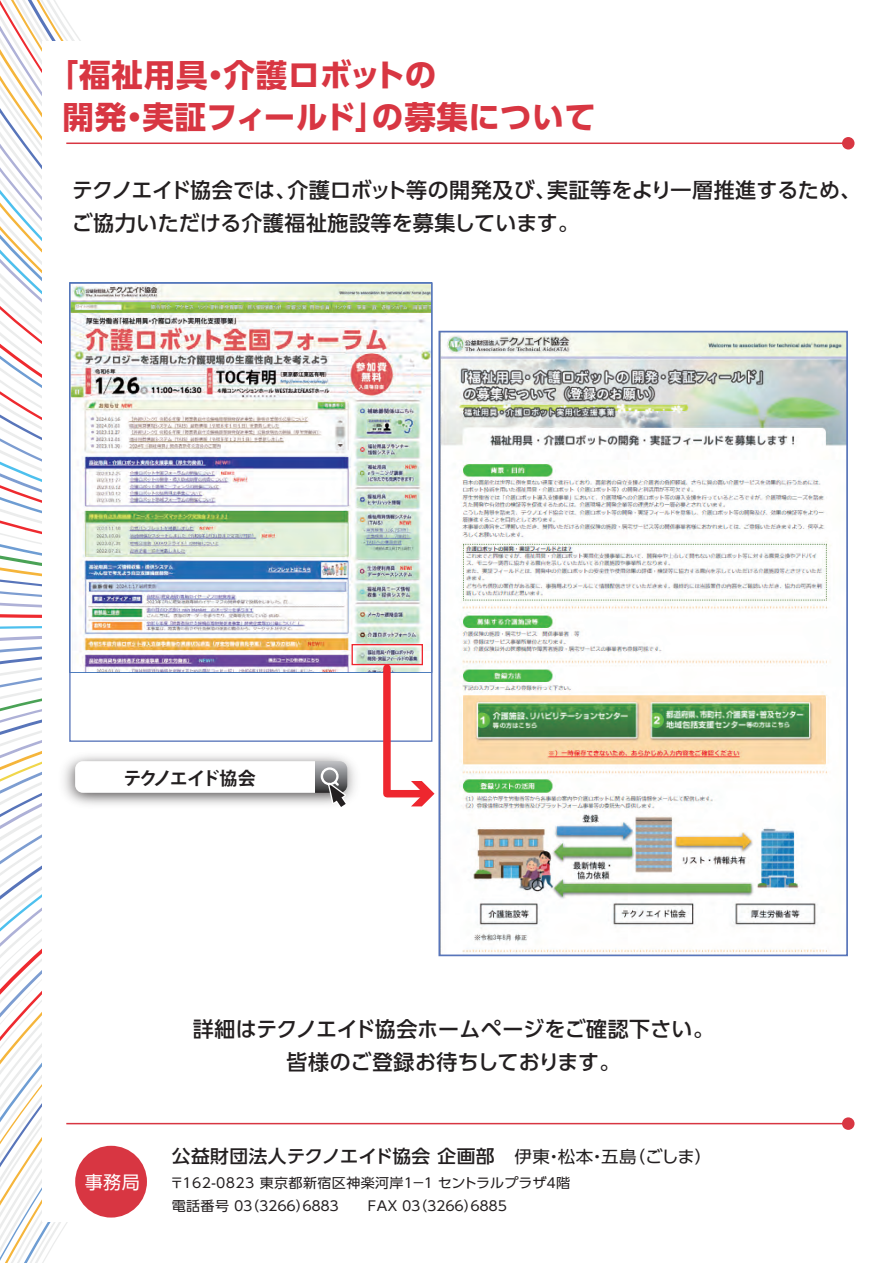
<style>
.page{position:relative;width:893px;height:1263px;background:#fff}
.page>*{position:absolute;margin:0;border:0;box-sizing:border-box;transform-origin:0 0}
.t1{font:700 31.5px/42px "UD Shin Go Pr 6 N";letter-spacing:.02em;color:#d83642}
.t2{font:500 21px/33px "UD Shin Go Pr 6 N";letter-spacing:.005em;color:#231f20}
.t3{font:500 18px "UD Shin Go Pr 6 N";letter-spacing:.025em;color:#231f20;scale:1.04 1}
.t4{font:700 18px "Koz Go Pr 6 N";letter-spacing:-.085em;color:#231f20}
.t5{font:18px "Shin Go Pr 6 N";color:#fff}
.t6{font:13.5px/22.5px "UD Shin Go Pr 6 N";letter-spacing:-.005em;color:#231f20;scale:1.04 1}
.s1{font-weight:400;font-size:16.8px}
</style>
<div class="page">
<svg style="left:0;top:168px;width:42px;height:45px"></svg>
<svg style="left:0;top:115px;width:42px;height:53px"></svg>
<svg style="left:0;top:1026px;width:42px;height:48px"></svg>
<svg style="left:0;top:1074px;width:42px;height:52px"></svg>
<svg style="left:0;top:1126px;width:68px;height:137px"></svg>
<svg style="left:0;top:0;width:81px;height:115px"></svg>
<svg style="left:0;top:220px;width:42px;height:398px"></svg>
<div style="left:42px;top:41px;width:806px;height:1180px;background:#fff"></div>
<img style="left:71px;top:284px;width:359px;height:341px">
<img style="left:441px;top:334px;width:404px;height:619px">
<div style="left:75px;top:1146px;width:72px;height:71px;background:#d83642;border-radius:50%"></div>
<hr style="left:66px;top:143px;width:782px;height:1px;background:#d83642">
<div style="left:842px;top:137px;width:12px;height:12px;background:#d83642;border-radius:50%"></div>
<hr style="left:66px;top:1123px;width:782px;height:1px;background:#d83642">
<div style="left:842px;top:1117px;width:12px;height:13px;background:#d83642;border-radius:50%"></div>
<svg style="left:0;top:625px;width:643px;height:401px"></svg>
<h1 class="t1" style="left:63px;top:53px;width:535px;text-indent:-16px">「福祉用具・介護ロボットの<br>開発・実証フィールド」の募集について</h1>
<p class="t2" style="left:72px;top:173px;width:791px">テクノエイド協会では、介護ロボット等の開発及び、実証等をより一層推進するため、ご協力いただける介護福祉施設等を募集しています。</p>
<p class="t4" style="left:123px;top:768px;width:134px">テクノエイド協会</p>
<p class="t5" style="left:85px;top:1167px;width:56px">事務局</p>
<p class="t2" style="left:193px;top:1012px;width:522px;text-align:center">詳細はテクノエイド協会ホームページをご確認下さい。皆様のご登録お待ちしております。</p>
<p class="t3" style="left:172px;top:1142px;width:521px">公益財団法人テクノエイド協会 企画部 <span class="s1">伊東・松本・五島（ごしま）</span></p>
<p class="t6" style="left:170px;top:1171px;width:386px">〒162-0823 東京都新宿区神楽河岸１－１ セントラルプラザ４階電話番号 ０３（３２６６）６８８３　　FAX ０３（３２６６）６８８５</p>
</div>
